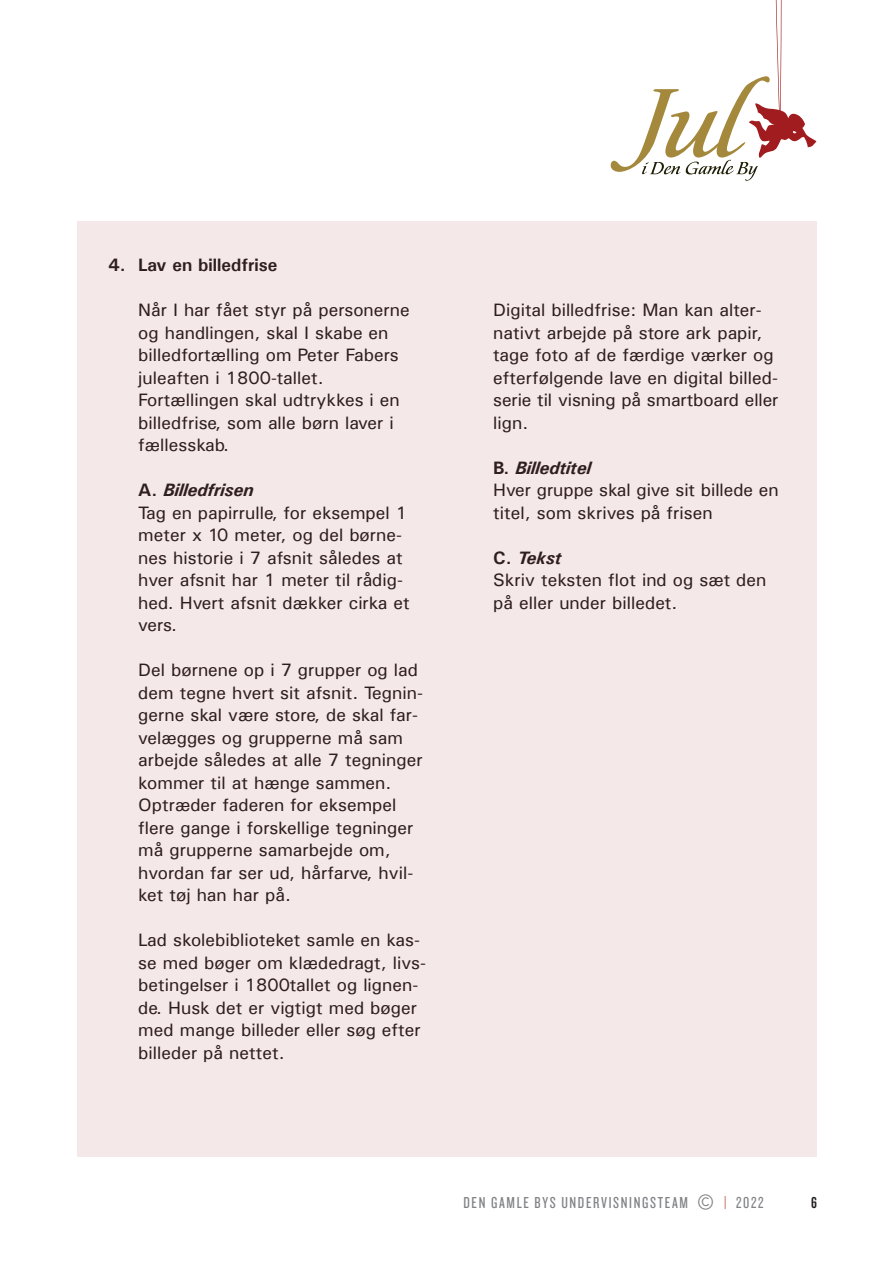
<style>
.page{position:relative;width:893px;height:1263px;background:#fff}
.page>*{position:absolute;margin:0;border:0;box-sizing:border-box;transform-origin:0 0}
.t1{font:18px/22.5px "Univers";color:#231f20}
.t2{font:700 18px "Univers";color:#231f20}
.t3{font:16.5px "Knockout HTF28 Junior Featherwt";letter-spacing:.1em;color:#808285}
.t4{font:16.5px "Knockout HTF48 Featherweight";color:#231f20}
.s1{font-weight:700}
.s2{font-weight:700;font-style:italic}
.s3{font-family:"Univers";font-size:31.5px}
.s4{color:#c0705b}
</style>
<div class="page">
<svg style="left:611px;top:0;width:205px;height:181px"></svg>
<div style="left:77px;top:221px;width:739px;height:936px;background:#f5e8e9"></div>
<p class="t2" style="left:108px;top:254px;width:170px">4. Lav en billedfrise</p>
<p class="t1" style="left:138px;top:298px;width:273px">Når I har fået styr på personerne og handlingen, skal I skabe en billedfortælling om Peter Fabers juleaften i 1800-tallet.<br>Fortællingen skal udtrykkes i en billedfrise, som alle børn laver i fællesskab.</p>
<p class="t1" style="left:138px;top:478px;width:273px"><span class="s1">A.</span> <span class="s2">Billedfrisen<br></span>Tag en papirrulle, for eksempel 1 meter x 10 meter, og del børne&shy;nes historie i 7 afsnit således at hver afsnit har 1 meter til rådig&shy;hed. Hvert afsnit dækker cirka et vers.</p>
<p class="t1" style="left:138px;top:658px;width:286px">Del børnene op i 7 grupper og lad dem tegne hvert sit afsnit. Tegnin&shy;gerne skal være store, de skal far&shy;velægges og grupperne må sam arbejde således at alle 7 tegninger kommer til at hænge sammen.<br>Optræder faderen for eksempel flere gange i forskellige tegninger må grupperne samarbejde om, hvordan far ser ud, hårfarve, hvil&shy;ket tøj han har på.</p>
<p class="t1" style="left:138px;top:928px;width:289px">Lad skolebiblioteket samle en kas&shy;se med bøger om klædedragt, livs&shy;betingelser i 1800tallet og lignen&shy;de. Husk det er vigtigt med bøger med mange billeder eller søg efter billeder på nettet.</p>
<p class="t1" style="left:493px;top:298px;width:287px">Digital billedfrise: Man kan alter&shy;nativt arbejde på store ark papir, tage foto af de færdige værker og efterfølgende lave en digital billed&shy;serie til visning på smartboard eller lign.</p>
<p class="t1" style="left:493px;top:456px;width:287px"><span class="s1">B.</span> <span class="s2">Billedtitel<br></span>Hver gruppe skal give sit billede en titel, som skrives på frisen</p>
<p class="t1" style="left:493px;top:546px;width:275px"><span class="s1">C.</span> <span class="s2">Tekst<br></span>Skriv teksten flot ind og sæt den på eller under billedet.</p>
<p class="t3" style="left:463px;top:1194px;width:302px">DEN GAMLE BYS UNDERVISNINGSTEAM <span class="s3">©</span> <span class="s4">|</span> 2022</p>
<p class="t4" style="left:811px;top:1194px;width:7px">6</p>
</div>
